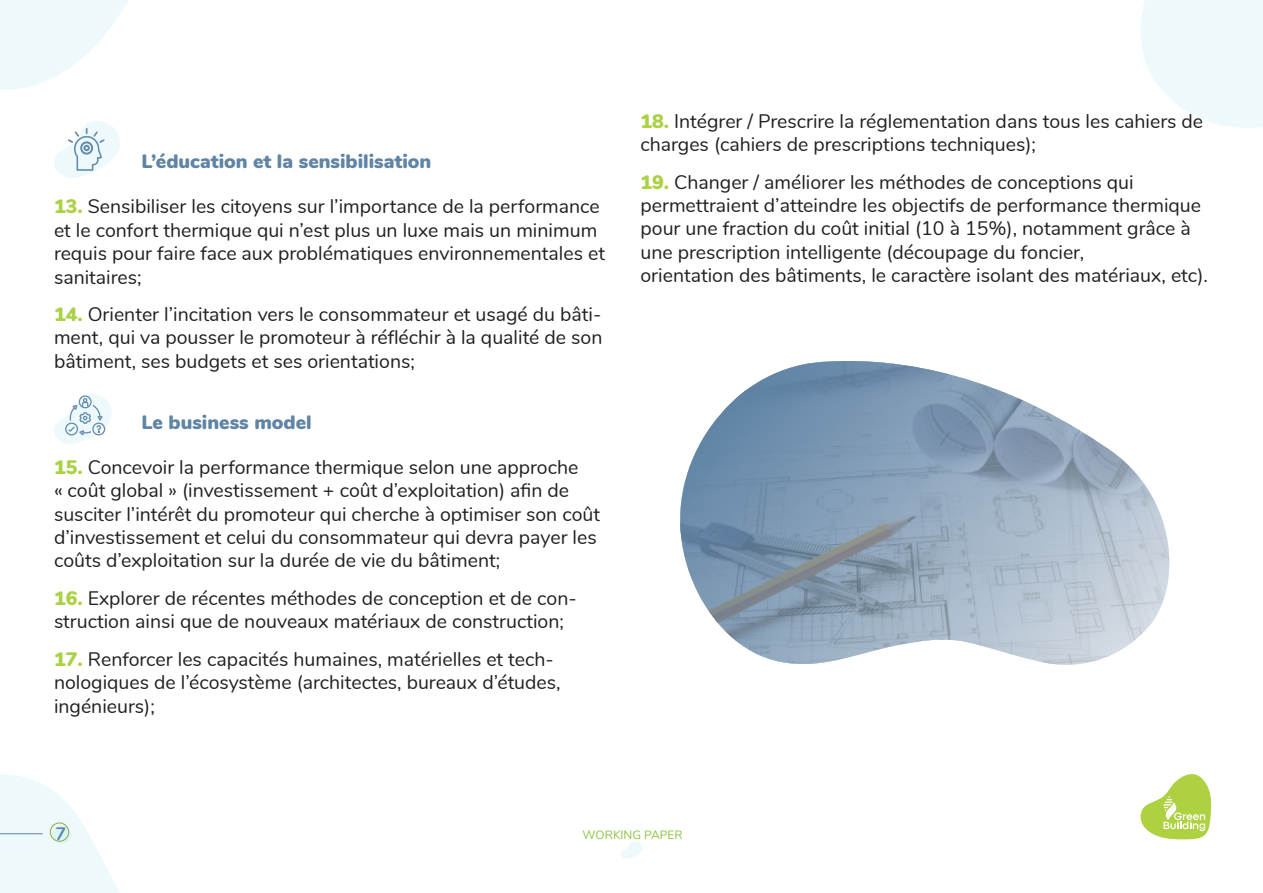
<style>
.page{position:relative;width:1263px;height:893px;background:#fff}
.page>*{position:absolute;margin:0;border:0;box-sizing:border-box;transform-origin:0 0}
.t1{font:19.5px/23.4px "Nunito";color:#231f20}
.t2{font:900 19.5px "Nunito";color:#6084a5}
.t3{font:700 18px "Nunito";color:#6084a5}
.t4{font:12px "Nunito";color:#89c53f}
.s1{font-weight:900;color:#add145}
.s2{font-weight:900;color:#acd146}
</style>
<div class="page">
<svg style="left:0;top:774px;width:120px;height:119px"></svg>
<svg style="left:0;top:0;width:128px;height:90px"></svg>
<svg style="left:53px;top:825px;width:18px;height:19px"></svg>
<div style="left:50px;top:823px;width:19px;height:18px;border:1px solid #88ad3e;border-radius:50%"></div>
<hr style="left:0;top:833px;width:43px;height:1px;background:#6084a5">
<svg style="left:621px;top:841px;width:21px;height:18px"></svg>
<svg style="left:1140px;top:774px;width:72px;height:65px"></svg>
<svg style="left:1141px;top:0;width:122px;height:128px"></svg>
<svg style="left:54px;top:394px;width:58px;height:50px"></svg>
<svg style="left:54px;top:121px;width:66px;height:57px"></svg>
<svg style="left:680px;top:361px;width:490px;height:304px"></svg>
<p class="t2" style="left:141px;top:147px;width:291px">L’éducation et la sensibilisation</p>
<p class="t1" style="left:54px;top:194px;width:552px"><span class="s1">13.</span> Sensibiliser les citoyens sur l’importance de la performance et le confort thermique qui n’est plus un luxe mais un minimum requis pour faire face aux problématiques environnementales et sanitaires;</p>
<p class="t1" style="left:54px;top:302px;width:550px;text-align:justify"><span class="s2">14.</span> Orienter l’incitation vers le consommateur et usagé du bâti&shy;ment, qui va pousser le promoteur à réfléchir à la qualité de son bâtiment, ses budgets et ses orientations;</p>
<p class="t2" style="left:141px;top:408px;width:172px">Le business model</p>
<p class="t1" style="left:54px;top:454px;width:548px"><span class="s2">15.</span> Concevoir la performance thermique selon une approche<br>« coût global » (investissement + coût d’exploitation) afin de susciter l’intérêt du promoteur qui cherche à optimiser son coût d’investissement et celui du consommateur qui devra payer les coûts d’exploitation sur la durée de vie du bâtiment;</p>
<p class="t1" style="left:54px;top:585px;width:524px"><span class="s2">16.</span> Explorer de récentes méthodes de conception et de con&shy;struction ainsi que de nouveaux matériaux de construction;</p>
<p class="t1" style="left:54px;top:646px;width:508px"><span class="s2">17.</span> Renforcer les capacités humaines, matérielles et tech&shy;nologiques de l’écosystème (architectes, bureaux d’études,</p>
<p class="t1" style="left:54px;top:693px;width:102px">ingénieurs);</p>
<p class="t1" style="left:640px;top:108px;width:564px"><span class="s2">18.</span> Intégrer / Prescrire la réglementation dans tous les cahiers de charges (cahiers de prescriptions techniques);</p>
<p class="t1" style="left:640px;top:169px;width:495px"><span class="s2">19.</span> Changer / améliorer les méthodes de conceptions qui</p>
<p class="t1" style="left:640px;top:192px;width:562px">permettraient d’atteindre les objectifs de performance thermique pour une fraction du coût initial (10 à 15%), notamment grâce à une prescription intelligente (découpage du foncier,</p>
<p class="t1" style="left:640px;top:263px;width:569px">orientation des bâtiments, le caractère isolant des matériaux, etc).</p>
<p class="t3" style="left:55px;top:820px;width:12px">7</p>
<p class="t4" style="left:583px;top:826px;width:102px">WORKING PAPER</p>
</div>
